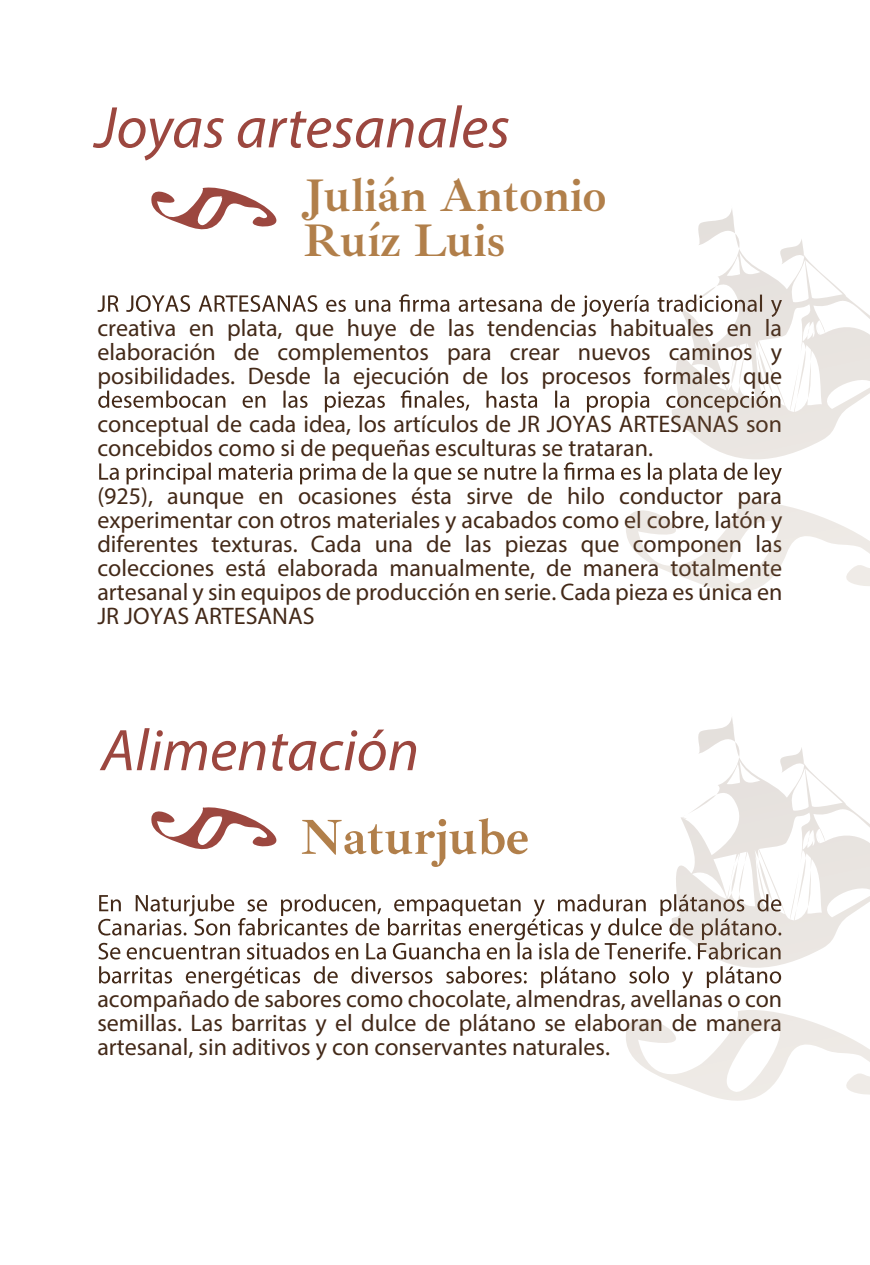
<style>
.page{position:relative;width:870px;height:1265px;background:#fff}
.page>*{position:absolute;margin:0;border:0;box-sizing:border-box;transform-origin:0 0}
.t1{font:italic 59.25px "Myriad Pro";color:#9c473f}
.t2{font:700 50.4px "Ibarra Real Nova";color:#b17f4a}
.t3{font:700 46.95px/45px "Ibarra Real Nova";color:#b17f4a}
.t4{font:24px/24px "Myriad Pro";color:#432918;text-align:justify}
</style>
<div class="page">
<svg style="left:626px;top:501px;width:243px;height:91px"></svg>
<svg style="left:97px;top:187px;width:772px;height:298px"></svg>
<svg style="left:626px;top:1010px;width:243px;height:91px"></svg>
<svg style="left:98px;top:717px;width:771px;height:271px"></svg>
<h1 class="t1" style="left:95px;top:91px;width:416px">Joyas artesanales</h1>
<h3 class="t3" style="left:303px;top:174px;width:304px">Julián Antonio<br>Ruíz Luis</h3>
<p class="t4" style="left:97px;top:315px;width:686px">creativa en plata, que huye de las tendencias habituales en la elaboración de complementos para crear nuevos caminos y posibilidades. Desde la ejecución de los procesos formales que</p>
<p class="t4" style="left:97px;top:411px;width:685px">conceptual de cada idea, los artículos de JR JOYAS ARTESANAS son concebidos como si de pequeñas esculturas se trataran.</p>
<p class="t4" style="left:97px;top:483px;width:686px">(925), aunque en ocasiones ésta sirve de hilo conductor para experimentar con otros materiales y acabados como el cobre, latón y diferentes texturas. Cada una de las piezas que componen las colecciones está elaborada manualmente, de manera totalmente artesanal y sin equipos de producción en serie. Cada pieza es única en JR JOYAS ARTESANAS</p>
<h1 class="t1" style="left:101px;top:714px;width:319px">Alimentación</h1>
<h2 class="t2" style="left:300px;top:809px;width:230px">Naturjube</h2>
<p class="t4" style="left:97px;top:987px;width:686px">acompañado de sabores como chocolate, almendras, avellanas o con semillas. Las barritas y el dulce de plátano se elaboran de manera artesanal, sin aditivos y con conservantes naturales.</p>
</div>
